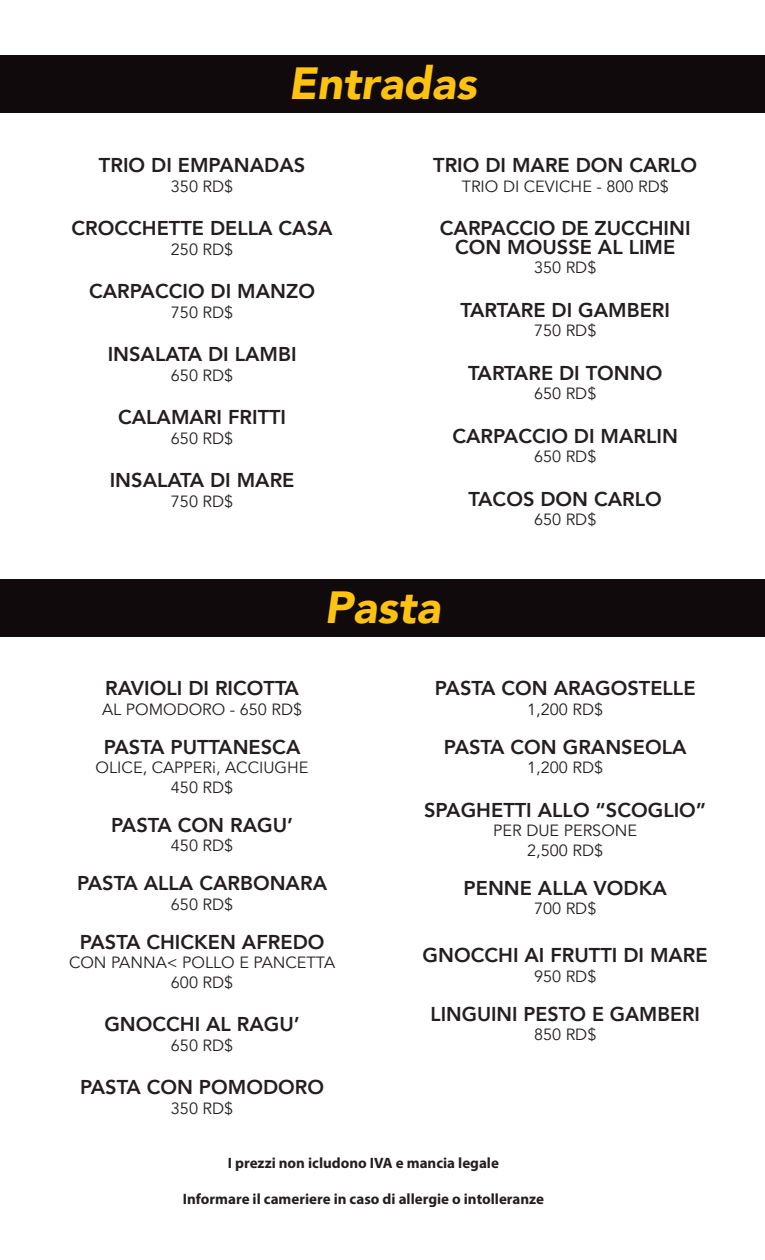
<style>
.page{position:relative;width:765px;height:1260px;background:#fff}
.page>*{position:absolute;margin:0;border:0;box-sizing:border-box;transform-origin:0 0}
.t1{font:italic 900 45px "Avenir";color:#fec210}
.t2{font:800 20px/18.8px "Avenir";color:#231f20;text-align:center}
.t3{font:16.25px/19.5px "Avenir";color:#231f20;text-align:center}
.t4{font:700 15px "Myriad Pro";color:#231f20}
</style>
<div class="page">
<div style="left:0;top:55px;width:765px;height:58px;background:#110a0c"></div>
<div style="left:0;top:580px;width:765px;height:57px;background:#110a0c"></div>
<h1 class="t1" style="left:288px;top:46px;width:190px">Entradas</h1>
<p class="t2" style="left:99px;top:156px;width:208px">TRIO DI EMPANADAS</p>
<p class="t3" style="left:171px;top:176px;width:64px">350 RD$</p>
<p class="t2" style="left:72px;top:219px;width:263px">CROCCHETTE DELLA CASA</p>
<p class="t3" style="left:171px;top:239px;width:64px">250 RD$</p>
<p class="t2" style="left:89px;top:282px;width:227px">CARPACCIO DI MANZO</p>
<p class="t3" style="left:171px;top:302px;width:64px">750 RD$</p>
<p class="t2" style="left:108px;top:345px;width:190px">INSALATA DI LAMBI</p>
<p class="t3" style="left:171px;top:365px;width:64px">650 RD$</p>
<p class="t2" style="left:118px;top:408px;width:170px">CALAMARI FRITTI</p>
<p class="t3" style="left:171px;top:428px;width:64px">650 RD$</p>
<p class="t2" style="left:110px;top:471px;width:186px">INSALATA DI MARE</p>
<p class="t3" style="left:171px;top:491px;width:64px">750 RD$</p>
<p class="t2" style="left:433px;top:156px;width:266px">TRIO DI MARE DON CARLO</p>
<p class="t3" style="left:462px;top:176px;width:209px">TRIO DI CEVICHE - 800 RD$</p>
<p class="t2" style="left:440px;top:219px;width:252px">CARPACCIO DE ZUCCHINI<br>CON MOUSSE AL LIME</p>
<p class="t3" style="left:534px;top:258px;width:64px">350 RD$</p>
<p class="t2" style="left:460px;top:300px;width:211px">TARTARE DI GAMBERI</p>
<p class="t3" style="left:534px;top:321px;width:64px">750 RD$</p>
<p class="t2" style="left:468px;top:363px;width:196px">TARTARE DI TONNO</p>
<p class="t3" style="left:534px;top:384px;width:64px">650 RD$</p>
<p class="t2" style="left:452px;top:426px;width:227px">CARPACCIO DI MARLIN</p>
<p class="t3" style="left:534px;top:447px;width:64px">650 RD$</p>
<p class="t2" style="left:469px;top:489px;width:195px">TACOS DON CARLO</p>
<p class="t3" style="left:534px;top:510px;width:64px">650 RD$</p>
<h1 class="t1" style="left:325px;top:570px;width:117px">Pasta</h1>
<p class="t2" style="left:105px;top:679px;width:195px">RAVIOLI DI RICOTTA</p>
<p class="t3" style="left:102px;top:700px;width:202px">AL POMODORO - 650 RD$</p>
<p class="t2" style="left:104px;top:737px;width:198px">PASTA PUTTANESCA</p>
<p class="t3" style="left:96px;top:758px;width:215px">OLICE, CAPPERi, ACCIUGHE<br>450 RD$</p>
<p class="t2" style="left:111px;top:815px;width:183px">PASTA CON RAGU’</p>
<p class="t3" style="left:171px;top:836px;width:64px">450 RD$</p>
<p class="t2" style="left:77px;top:874px;width:251px">PASTA ALLA CARBONARA</p>
<p class="t3" style="left:171px;top:895px;width:64px">650 RD$</p>
<p class="t2" style="left:80px;top:932px;width:246px">PASTA CHICKEN AFREDO</p>
<p class="t3" style="left:69px;top:953px;width:268px">CON PANNA&lt; POLLO E PANCETTA<br>600 RD$</p>
<p class="t2" style="left:104px;top:1015px;width:197px">GNOCCHI AL RAGU’</p>
<p class="t3" style="left:171px;top:1036px;width:64px">650 RD$</p>
<p class="t2" style="left:80px;top:1078px;width:246px">PASTA CON POMODORO</p>
<p class="t3" style="left:171px;top:1099px;width:64px">350 RD$</p>
<p class="t2" style="left:435px;top:679px;width:262px">PASTA CON ARAGOSTELLE</p>
<p class="t3" style="left:527px;top:700px;width:77px">1,200 RD$</p>
<p class="t2" style="left:444px;top:737px;width:244px">PASTA CON GRANSEOLA</p>
<p class="t3" style="left:527px;top:758px;width:77px">1,200 RD$</p>
<p class="t2" style="left:424px;top:800px;width:284px">SPAGHETTI ALLO “SCOGLIO”</p>
<p class="t3" style="left:493px;top:821px;width:145px">PER DUE PERSONE<br>2,500 RD$</p>
<p class="t2" style="left:464px;top:878px;width:205px">PENNE ALLA VODKA</p>
<p class="t3" style="left:534px;top:899px;width:64px">700 RD$</p>
<p class="t2" style="left:423px;top:946px;width:287px">GNOCCHI AI FRUTTI DI MARE</p>
<p class="t3" style="left:534px;top:967px;width:64px">950 RD$</p>
<p class="t2" style="left:431px;top:1004px;width:271px">LINGUINI PESTO E GAMBERI</p>
<p class="t3" style="left:534px;top:1025px;width:64px">850 RD$</p>
<p class="t4" style="left:228px;top:1153px;width:273px">I prezzi non icludono IVA e mancia legale</p>
<p class="t4" style="left:183px;top:1189px;width:363px">Informare il cameriere in caso di allergie o intolleranze</p>
</div>
